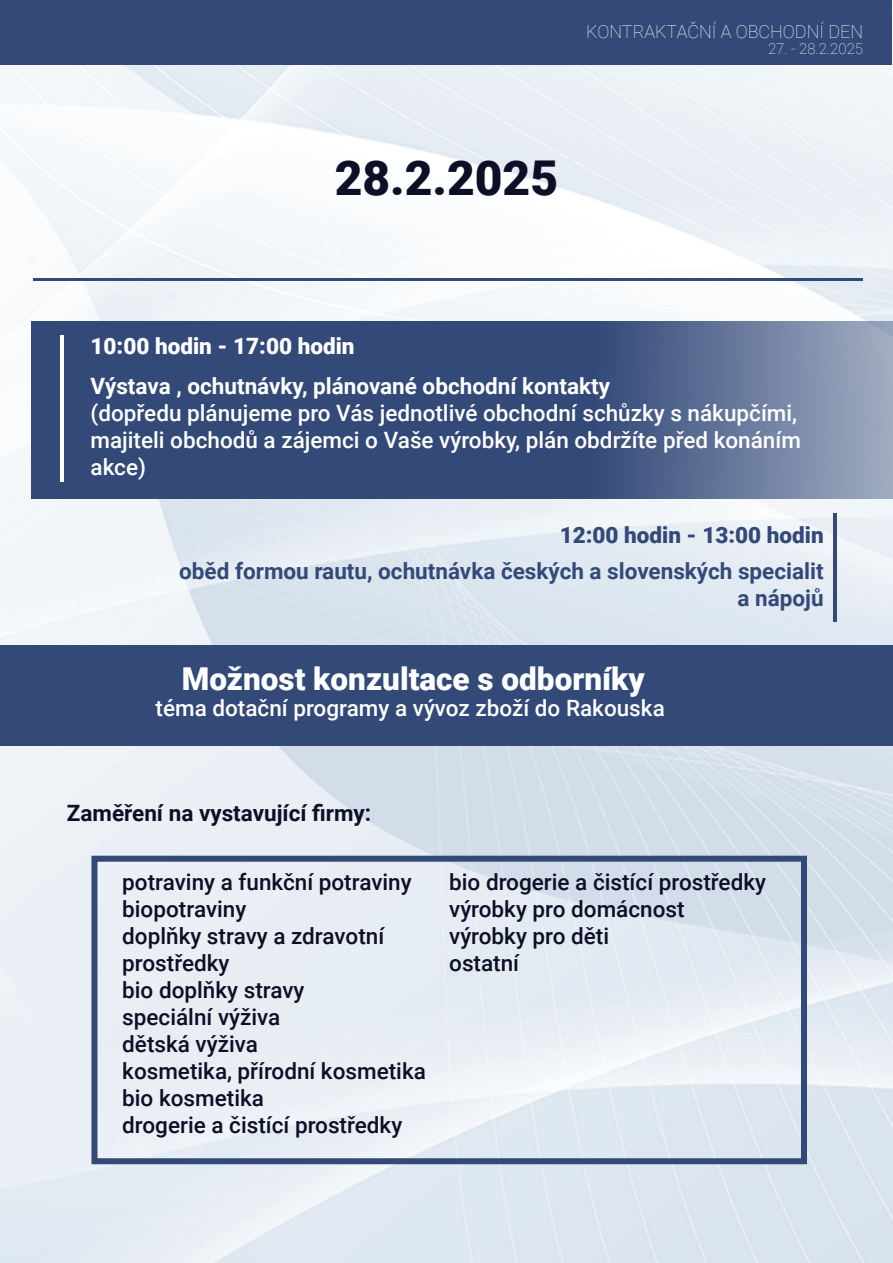
<style>
.page{position:relative;width:893px;height:1263px;background:#fff}
.page>*{position:absolute;margin:0;border:0;box-sizing:border-box;transform-origin:0 0}
.t1{font:900 48px "Roboto";color:#0c0f25}
.t2{font:900 31.5px "Roboto";color:#fff}
.t3{font:500 22.5px/27px "Roboto";color:#0c0f25}
.t4{font:500 22.5px/27px "Roboto";color:#fff}
.t5{font:700 22.5px/27px "Roboto";color:#334978;text-align:right}
.t6{font:700 22.5px "Roboto";color:#fff}
.t7{font:700 22.5px "Roboto";color:#0c0f25}
.t8{font:900 22.5px "Roboto";color:#fff}
.t9{font:900 22.5px "Roboto";color:#334978}
.t10{font:100 18px "Roboto";color:#fff}
.t11{font:100 15px "Roboto";color:#fff}
</style>
<div class="page">
<img style="left:1px;top:52px;width:892px;height:1211px">
<div style="left:1px;top:0;width:891px;height:64px;background:#334978"></div>
<svg style="left:32px;top:321px;width:861px;height:178px;fill:#334978"></svg>
<div style="left:0;top:645px;width:893px;height:100px;background:#334978"></div>
<hr style="left:61px;top:335px;width:3px;height:147px;background:#fff">
<hr style="left:833px;top:513px;width:3px;height:109px;background:#334978">
<hr style="left:33px;top:279px;width:829px;height:2px;background:#334978">
<div style="left:91px;top:856px;width:716px;height:308px;border:6px solid #334978"></div>
<p class="t10" style="left:586px;top:19px;width:278px">KONTRAKTAČNÍ A OBCHODNÍ DEN</p>
<p class="t11" style="left:768px;top:38px;width:97px">27. - 28.2.2025</p>
<h1 class="t1" style="left:335px;top:145px;width:225px">28.2.2025</h1>
<p class="t8" style="left:91px;top:330px;width:266px">10:00 hodin - 17:00 hodin</p>
<p class="t6" style="left:91px;top:370px;width:521px">Výstava , ochutnávky, plánované obchodní kontakty</p>
<p class="t4" style="left:91px;top:398px;width:712px">(dopředu plánujeme pro Vás jednotlivé obchodní schůzky s nákupčími, majiteli obchodů a zájemci o Vaše výrobky, plán obdržíte před konáním akce)</p>
<p class="t9" style="left:560px;top:519px;width:266px">12:00 hodin - 13:00 hodin</p>
<p class="t5" style="left:179px;top:556px;width:646px">oběd formou rautu, ochutnávka českých a slovenských specialit a nápojů</p>
<h2 class="t2" style="left:182px;top:657px;width:464px">Možnost konzultace s odborníky</h2>
<p class="t4" style="left:156px;top:694px;width:511px">téma dotační programy a vývoz zboží do Rakouska</p>
<p class="t7" style="left:67px;top:797px;width:306px">Zaměření na vystavující firmy:</p>
<p class="t3" style="left:122px;top:867px;width:305px">potraviny a funkční potraviny biopotraviny<br>doplňky stravy a zdravotní prostředky<br>bio doplňky stravy<br>speciální výživa<br>dětská výživa<br>kosmetika, přírodní kosmetika bio kosmetika<br>drogerie a čistící prostředky</p>
<p class="t3" style="left:449px;top:867px;width:318px">bio drogerie a čistící prostředky výrobky pro domácnost výrobky pro děti<br>ostatní</p>
</div>
